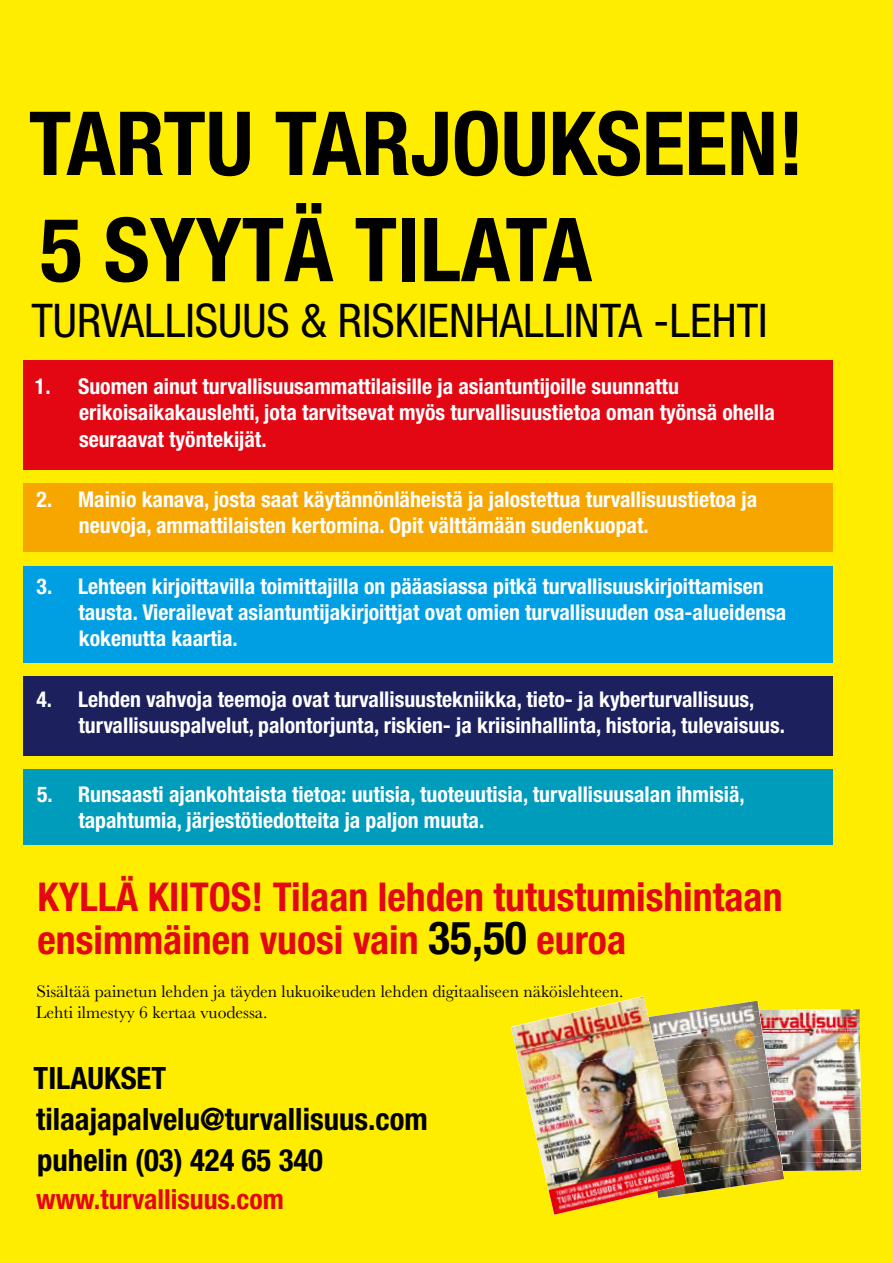
<style>
.page{position:relative;width:893px;height:1263px;background:#ffed00}
.page>*{position:absolute;margin:0;border:0;box-sizing:border-box;transform-origin:0 0}
.t1{font:700 condensed 88.5px/106.2px "Helvetica Neue";color:#000}
.t2{font:condensed 46.5px "Helvetica Neue";color:#000}
.t3{font:700 condensed 39.75px/43.5px "Helvetica Neue";color:#e30613}
.t4{font:700 condensed 30.75px/41.1px "Helvetica Neue";color:#000}
.t5{font:700 condensed 27.75px "Helvetica Neue";color:#e30613}
.t6{font:700 condensed 21.75px/26.1px "Helvetica Neue";color:#fff}
.t7{font:17.55px/21px "Baskerville";color:#000}
.s1{font-size:45.75px;color:#000}
</style>
<div class="page">
<img style="left:533px;top:1000px;width:328px;height:194px">
<img style="left:511px;top:996px;width:144px;height:79px">
<img style="left:522px;top:1046px;width:144px;height:80px">
<img style="left:534px;top:1095px;width:144px;height:80px">
<img style="left:545px;top:1144px;width:142px;height:71px">
<div style="left:23px;top:360px;width:810px;height:110px;background:#e30613"></div>
<div style="left:23px;top:484px;width:810px;height:68px;background:#f7a600"></div>
<div style="left:23px;top:566px;width:810px;height:96px;background:#009fe3"></div>
<div style="left:23px;top:676px;width:810px;height:80px;background:#1c215e"></div>
<div style="left:23px;top:770px;width:810px;height:75px;background:#009cbc"></div>
<h1 class="t1" style="left:29px;top:89px;width:777px">TARTU TARJOUKSEEN!<br>5 SYYTÄ TILATA</h1>
<h2 class="t2" style="left:31px;top:294px;width:738px">TURVALLISUUS &amp; RISKIENHALLINTA -LEHTI</h2>
<p class="t6" style="left:79px;top:373px;width:697px;text-indent:-44px">1. Suomen ainut turvallisuusammattilaisille ja asiantuntijoille suunnattu erikoisaikakauslehti, jota tarvitsevat myös turvallisuustietoa oman työnsä ohella seuraavat työntekijät.</p>
<p class="t6" style="left:79px;top:486px;width:680px;text-indent:-42px">2. Mainio kanava, josta saat käytännönläheistä ja jalostettua turvallisuustietoa ja neuvoja, ammattilaisten kertomina. Opit välttämään sudenkuopat.</p>
<p class="t6" style="left:78px;top:573px;width:709px;text-indent:-42px">3. Lehteen kirjoittavilla toimittajilla on pääasiassa pitkä turvallisuuskirjoittamisen tausta. Vierailevat asiantuntijakirjoittjat ovat omien turvallisuuden osa-alueidensa kokenutta kaartia.</p>
<p class="t6" style="left:78px;top:686px;width:708px;text-indent:-42px">4. Lehden vahvoja teemoja ovat turvallisuustekniikka, tieto- ja kyberturvallisuus, turvallisuuspalvelut, palontorjunta, riskien- ja kriisinhallinta, historia, tulevaisuus.</p>
<p class="t6" style="left:78px;top:781px;width:668px;text-indent:-41px">5. Runsaasti ajankohtaista tietoa: uutisia, tuoteuutisia, turvallisuusalan ihmisiä, tapahtumia, järjestötiedotteita ja paljon muuta.</p>
<h3 class="t3" style="left:37px;top:874px;width:747px">KYLLÄ KIITOS! Tilaan lehden tutustumishintaan ensimmäinen vuosi vain <span class="s1">35,50</span> euroa</h3>
<p class="t7" style="left:36px;top:981px;width:589px">Sisältää painetun lehden ja täyden lukuoikeuden lehden digitaaliseen näköislehteen.<br>Lehti ilmestyy 6 kertaa vuodessa.</p>
<h3 class="t4" style="left:34px;top:1057px;width:396px">TILAUKSET tilaajapalvelu@turvallisuus.com puhelin (03) 424 65 340</h3>
<p class="t5" style="left:36px;top:1182px;width:249px">www.turvallisuus.com</p>
</div>
